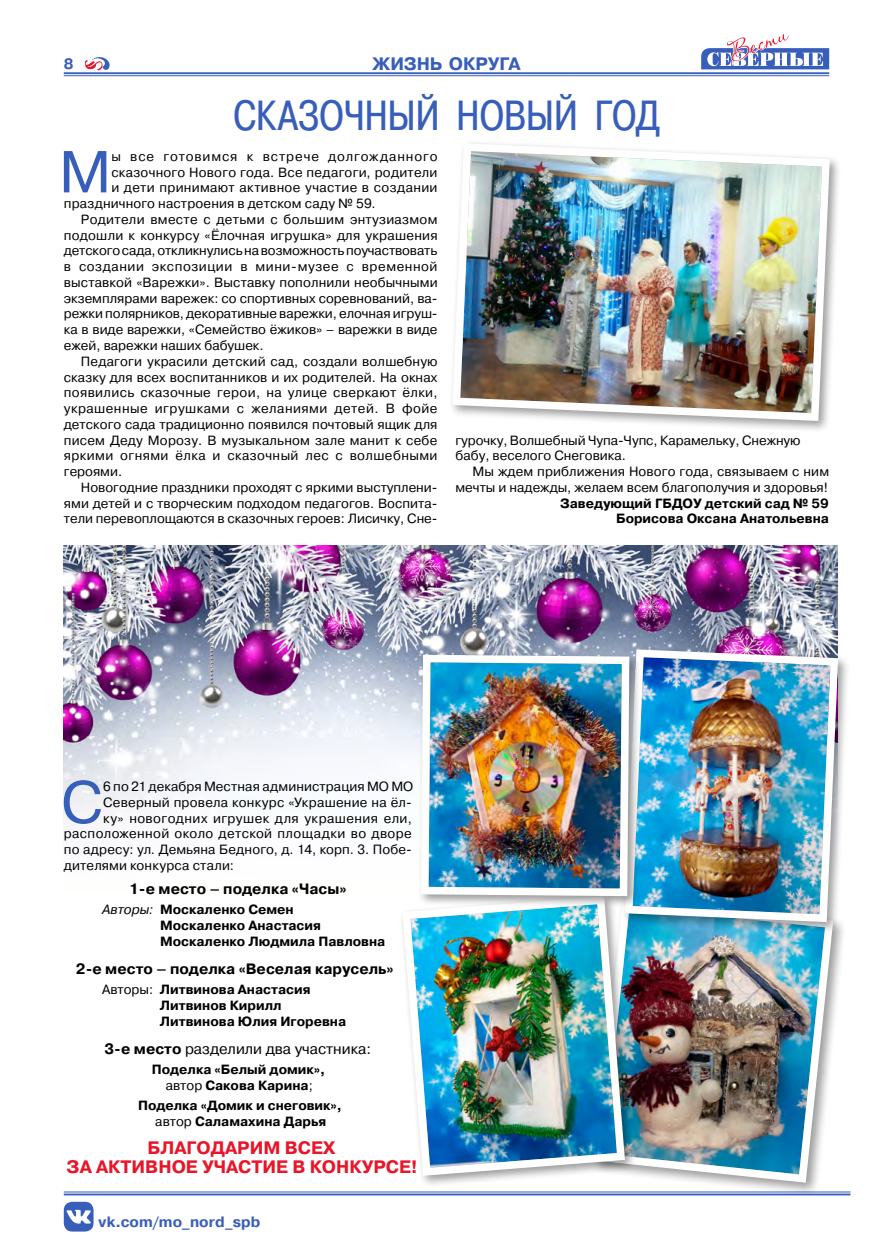
<style>
.page{position:relative;width:893px;height:1255px;background:#fff}
.page>*{position:absolute;margin:0;border:0;box-sizing:border-box;transform-origin:0 0}
.t1{font:58.95px "Pragmatica C";color:#385ebb}
.t2{font:42px "Pragmatica Cond C";letter-spacing:.01em;color:#385ebb}
.t3{font:700 18px/19.5px "Pragmatica C";color:#e81629;text-align:center}
.t4{font:700 18px "Pragmatica C";letter-spacing:-.01em;color:#385ebb}
.t5{font:700 15px "Pragmatica C";color:#000}
.t6{font:15px "Pragmatica C";color:#000}
.t7{font:700 15px "Pragmatica C";letter-spacing:.005em;color:#385ebb}
.t8{font:13.35px/15.8px "Pragmatica";letter-spacing:.01em;color:#000}
.t9{font:13.35px "Pragmatica C";letter-spacing:.02em;color:#000}
.t10{font:700 13.35px/15.8px "Pragmatica C";color:#000}
.t11{font:700 13.35px/15.8px "Pragmatica";color:#000;text-align:right}
.t12{font:13.35px "Pragmatica";letter-spacing:-.01em;color:#000}
.t13{font:13.35px "Pragmatica";letter-spacing:.04em;color:#000}
.t14{font:13.35px "Pragmatica";letter-spacing:.035em;color:#000}
.t15{font:13.35px "Pragmatica";letter-spacing:.03em;color:#000}
.t16{font:13.35px "Pragmatica";letter-spacing:.065em;color:#000}
.s1{font-weight:400;font-style:italic}
.s2{font-weight:400}
.s3{font-weight:700}
</style>
<div class="page">
<svg style="left:701px;top:34px;width:128px;height:43px"></svg>
<svg style="left:85px;top:57px;width:25px;height:14px"></svg>
<hr style="left:64px;top:1191px;width:786px;height:1px;background:#385ebb">
<hr style="left:64px;top:1193px;width:786px;height:2px;background:#385ebb">
<hr style="left:64px;top:75px;width:765px;height:1px;background:#385ebb">
<hr style="left:64px;top:72px;width:765px;height:2px;background:#385ebb">
<div style="left:64px;top:1201px;width:30px;height:30px;background:#385ebb;border-radius:9px"></div>
<svg style="left:67px;top:1209px;width:24px;height:14px"></svg>
<div style="left:592px;top:894px;width:255px;height:301px;background:#000;opacity:.4"></div>
<img style="left:637px;top:935px;width:200px;height:251px">
<div style="left:449px;top:140px;width:393px;height:293px;background:#000;opacity:.4"></div>
<img style="left:633px;top:140px;width:201px;height:285px">
<img style="left:64px;top:545px;width:774px;height:280px">
<svg style="left:402px;top:910px;width:15px;height:197px"></svg>
<div style="left:622px;top:646px;width:229px;height:289px;background:#000;opacity:.4"></div>
<img style="left:633px;top:645px;width:209px;height:280px">
<div style="left:417px;top:651px;width:224px;height:256px;background:#000;opacity:.4"></div>
<img style="left:417px;top:72px;width:216px;height:1124px">
<p class="t7" style="left:64px;top:56px;width:11px">8</p>
<h3 class="t4" style="left:372px;top:54px;width:150px">ЖИЗНЬ ОКРУГА</h3>
<h2 class="t2" style="left:234px;top:92px;width:427px">СКАЗОЧНЫЙ НОВЫЙ ГОД</h2>
<h1 class="t1" style="left:59px;top:139px;width:54px">М</h1>
<p class="t16" style="left:111px;top:148px;width:328px">ы все готовимся к встрече долгожданного</p>
<p class="t8" style="left:111px;top:164px;width:328px">сказочного Нового года. Все педагоги, родители</p>
<p class="t8" style="left:111px;top:180px;width:328px">и дети принимают активное участие в создании</p>
<p class="t8" style="left:64px;top:196px;width:313px">праздничного настроения в детском саду № 59.</p>
<p class="t8" style="left:81px;top:212px;width:358px">Родители вместе с детьми с большим энтузиазмом</p>
<p class="t8" style="left:64px;top:227px;width:375px">подошли к конкурсу «Ёлочная игрушка» для украшения</p>
<p class="t12" style="left:64px;top:242px;width:375px">детского сада, откликнулись навозможность поучаствовать</p>
<p class="t13" style="left:64px;top:258px;width:375px">в создании экспозиции в мини-музее с временной</p>
<p class="t8" style="left:64px;top:275px;width:375px">выставкой «Варежки». Выставку пополнили необычными</p>
<p class="t8" style="left:64px;top:290px;width:375px">экземплярами варежек: со спортивных соревнований, ва-</p>
<p class="t8" style="left:64px;top:306px;width:375px">режки полярников, декоративные варежки, елочная игруш-</p>
<p class="t8" style="left:64px;top:322px;width:375px">ка в виде варежки, «Семейство ёжиков» – варежки в виде</p>
<p class="t8" style="left:64px;top:338px;width:201px">ежей, варежки наших бабушек.</p>
<p class="t8" style="left:81px;top:353px;width:358px">Педагоги украсили детский сад, создали волшебную</p>
<p class="t8" style="left:64px;top:369px;width:375px">сказку для всех воспитанников и их родителей. На окнах</p>
<p class="t8" style="left:64px;top:385px;width:375px">появились сказочные герои, на улице сверкают ёлки,</p>
<p class="t14" style="left:64px;top:400px;width:375px">украшенные игрушками с желаниями детей. В фойе</p>
<p class="t8" style="left:64px;top:416px;width:375px">детского сада традиционно появился почтовый ящик для</p>
<p class="t8" style="left:64px;top:432px;width:375px">писем Деду Морозу. В музыкальном зале манит к себе</p>
<p class="t15" style="left:64px;top:447px;width:375px">яркими огнями ёлка и сказочный лес с волшебными</p>
<p class="t8" style="left:64px;top:464px;width:60px">героями.</p>
<p class="t8" style="left:81px;top:479px;width:358px">Новогодние праздники проходят с яркими выступлени-</p>
<p class="t8" style="left:64px;top:495px;width:375px">ями детей и с творческим подходом педагогов. Воспита-</p>
<p class="t8" style="left:64px;top:511px;width:375px">тели перевоплощаются в сказочных героев: Лисичку, Сне-</p>
<p class="t8" style="left:456px;top:432px;width:347px">гурочку, Волшебный Чупа-Чупс, Карамельку, Снежную бабу, веселого Снеговика.</p>
<p class="t8" style="left:456px;top:464px;width:375px;text-align:right">Мы ждем приближения Нового года, связываем с ним мечты и надежды, желаем всем благополучия и здоровья!</p>
<p class="t11" style="left:560px;top:495px;width:270px">Заведующий ГБДОУ детский сад № 59<br>Борисова Оксана Анатольевна</p>
<h1 class="t1" style="left:61px;top:769px;width:44px">С</h1>
<p class="t9" style="left:103px;top:779px;width:312px">6 по 21 декабря Местная администрация МО МО</p>
<p class="t9" style="left:103px;top:795px;width:310px">Северный провела конкурс «Украшение на ёл-</p>
<p class="t9" style="left:103px;top:810px;width:310px">ку» новогодних игрушек для украшения ели,</p>
<p class="t9" style="left:64px;top:826px;width:350px">расположенной около детской площадки во дворе</p>
<p class="t9" style="left:64px;top:842px;width:349px">по адресу: ул. Демьяна Бедного, д. 14, корп. 3. Побе-</p>
<p class="t9" style="left:64px;top:858px;width:172px">дителями конкурса стали:</p>
<p class="t5" style="left:129px;top:880px;width:219px">1-e место – поделка «Часы»</p>
<p class="t10" style="left:160px;top:901px;width:227px;text-indent:-58px"><span class="s1">Авторы:</span> Москаленко Семен<br>Москаленко Анастасия<br>Москаленко Людмила Павловна</p>
<p class="t5" style="left:76px;top:960px;width:319px">2-e место – поделка «Веселая карусель»</p>
<p class="t10" style="left:160px;top:981px;width:188px;text-indent:-58px"><span class="s2">Авторы:</span> Литвинова Анастасия<br>Литвинов Кирилл<br>Литвинова Юлия Игоревна</p>
<p class="t6" style="left:105px;top:1040px;width:268px"><span class="s3">3-e место</span> разделили два участника:</p>
<p class="t10" style="left:152px;top:1061px;width:175px;text-align:center">Поделка «Белый домик», <span class="s2">автор</span> Сакова Карина<span class="s2">;</span></p>
<p class="t10" style="left:138px;top:1097px;width:205px;text-align:center">Поделка «Домик и снеговик», <span class="s2">автор</span> Саламахина Дарья</p>
<h3 class="t3" style="left:67px;top:1138px;width:353px">БЛАГОДАРИМ ВСЕХ<br>ЗА АКТИВНОЕ УЧАСТИЕ В КОНКУРСЕ!</h3>
<p class="t7" style="left:99px;top:1213px;width:163px">vk.com/mo_nord_spb</p>
</div>
